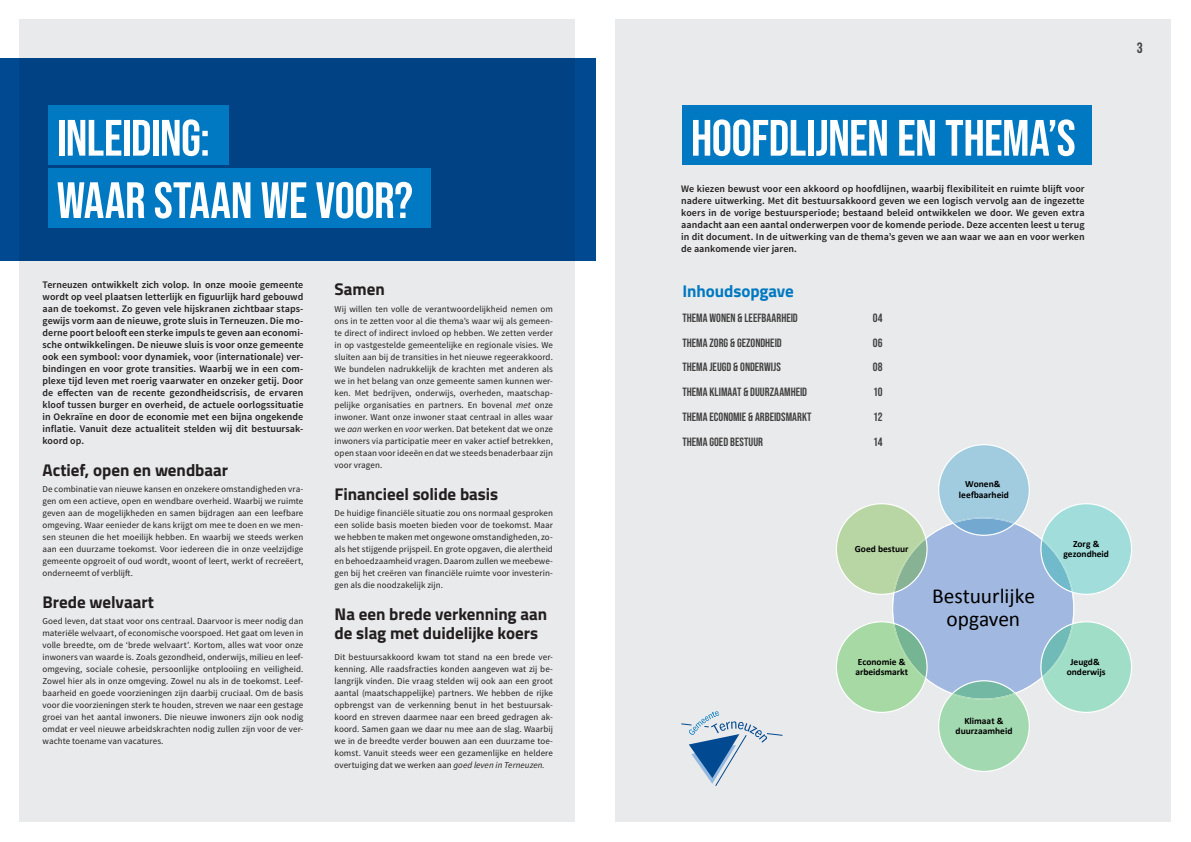
<style>
.page{position:relative;width:1191px;height:842px;background:#fff}
.page>*{position:absolute;margin:0;border:0;box-sizing:border-box;transform-origin:0 0}
._51_Main_Headers_bla{font:51px "Bebas Neue";letter-spacing:-.01em;color:#fff}
.t1{font:21.4px/23.6px "Calibri";color:#000;text-align:center}
._19_Slogan_black_Tit{font:700 17px/19px "Titillium Web";letter-spacing:-.005em;color:#231f20}
._19_Slogan_black_Tit-2{font:700 17px "Titillium Web";letter-spacing:-.005em;color:#0079c2}
._8_Content_black_Sou{font:700 17px "Titillium Web";color:#231f20}
.t2{font:700 15px "Bebas Neue";color:#414141}
._12_Content_black_Be{font:12px "Bebas Neue";color:#414141}
.intro{font:600 10px/12px "Source Sans Pro";letter-spacing:.005em;color:#231f20;text-align:justify}
.t3{font:700 9.5px/10.4px "Calibri";color:#000;text-align:center}
._8_Content_black_Sou-2{font:9px/12px "Source Sans Pro";letter-spacing:.005em;color:#231f20;text-align:justify}
.s1{font-style:italic}
</style>
<div class="page">
<div style="left:20px;top:20px;width:555px;height:802px;background:#e9eaeb"></div>
<div style="left:615px;top:20px;width:555px;height:802px;background:#e9eaeb"></div>
<svg style="left:681px;top:711px;width:102px;height:75px"></svg>
<div style="left:0;top:58px;width:595px;height:203px;background:#004284"></div>
<div style="left:48px;top:106px;width:181px;height:59px;background:#0079c2"></div>
<div style="left:48px;top:168px;width:383px;height:59px;background:#0079c2"></div>
<div style="left:682px;top:106px;width:410px;height:59px;background:#0079c2"></div>
<svg style="left:836px;top:445px;width:295px;height:326px"></svg>
<p class="_51_Main_Headers_bla" style="left:57px;top:109px;width:155px">INLEIDING:</p>
<p class="_51_Main_Headers_bla" style="left:57px;top:171px;width:358px">WAAR STAAN WE VOOR?</p>
<p class="intro" style="left:43px;top:279px;width:262px">Terneuzen ontwikkelt zich volop. In onze mooie gemeente wordt op veel plaatsen letterlijk en figuurlijk hard gebouwd aan de toekomst. Zo geven vele hijskranen zichtbaar staps&shy;gewijs vorm aan de nieuwe, grote sluis in Terneuzen. Die mo&shy;derne poort belooft een sterke impuls te geven aan economi&shy;sche ontwikkelingen. De nieuwe sluis is voor onze gemeente ook een symbool: voor dynamiek, voor (internationale) ver&shy;bindingen en voor grote transities. Waarbij we in een com&shy;plexe tijd leven met roerig vaarwater en onzeker getij. Door de effecten van de recente gezondheidscrisis, de ervaren kloof tussen burger en overheid, de actuele oorlogssituatie in Oekraïne en door de economie met een bijna ongekende inflatie. Vanuit deze actualiteit stelden wij dit bestuursak&shy;koord op.</p>
<p class="_19_Slogan_black_Tit" style="left:43px;top:459px;width:187px">Actief, open en wendbaar</p>
<p class="_8_Content_black_Sou-2" style="left:43px;top:483px;width:262px">De combinatie van nieuwe kansen en onzekere omstandigheden vra&shy;gen om een actieve, open en wendbare overheid. Waarbij we ruimte geven aan de mogelijkheden en samen bijdragen aan een leefbare omgeving. Waar eenieder de kans krijgt om mee te doen en we men&shy;sen steunen die het moeilijk hebben. En waarbij we steeds werken aan een duurzame toekomst. Voor iedereen die in onze veelzijdige gemeente opgroeit of oud wordt, woont of leert, werkt of recreëert, onderneemt of verblijft.</p>
<p class="_19_Slogan_black_Tit" style="left:43px;top:591px;width:113px">Brede welvaart</p>
<p class="_8_Content_black_Sou-2" style="left:43px;top:615px;width:262px">Goed leven, dat staat voor ons centraal. Daarvoor is meer nodig dan materiële welvaart, of economische voorspoed. Het gaat om leven in volle breedte, om de ‘brede welvaart’. Kortom, alles wat voor onze inwoners van waarde is. Zoals gezondheid, onderwijs, milieu en leef&shy;omgeving, sociale cohesie, persoonlijke ontplooiing en veiligheid.<br>Zowel hier als in onze omgeving. Zowel nu als in de toekomst. Leef&shy;baarheid en goede voorzieningen zijn daarbij cruciaal. Om de basis voor die voorzieningen sterk te houden, streven we naar een gestage groei van het aantal inwoners. Die nieuwe inwoners zijn ook nodig omdat er veel nieuwe arbeidskrachten nodig zullen zijn voor de ver&shy;wachte toename van vacatures.</p>
<p class="_8_Content_black_Sou" style="left:334px;top:276px;width:52px">Samen</p>
<p class="_8_Content_black_Sou-2" style="left:334px;top:303px;width:220px">Wij willen ten volle de verantwoordelijkheid nemen om ons in te zetten voor al die thema’s waar wij als gemeen&shy;te direct of indirect invloed op hebben. We zetten verder in op vastgestelde gemeentelijke en regionale visies. We sluiten aan bij de transities in het nieuwe regeerakkoord.<br>We bundelen nadrukkelijk de krachten met anderen als we in het belang van onze gemeente samen kunnen wer&shy;ken. Met bedrijven, onderwijs, overheden, maatschap&shy;pelijke organisaties en partners. En bovenal <span class="s1">met</span> onze inwoner. Want onze inwoner staat centraal in alles waar we <span class="s1">aan</span> werken en <span class="s1">voor</span> werken. Dat betekent dat we onze inwoners via participatie meer en vaker actief betrekken, open staan voor ideeën en dat we steeds benaderbaar zijn voor vragen.</p>
<p class="_19_Slogan_black_Tit" style="left:334px;top:483px;width:165px">Financieel solide basis</p>
<p class="_8_Content_black_Sou-2" style="left:334px;top:507px;width:220px">De huidige financiële situatie zou ons normaal gesproken een solide basis moeten bieden voor de toekomst. Maar we hebben te maken met ongewone omstandigheden, zo&shy;als het stijgende prijspeil. En grote opgaven, die alertheid en behoedzaamheid vragen. Daarom zullen we meebewe&shy;gen bij het creëren van financiële ruimte voor investerin&shy;gen als die noodzakelijk zijn.</p>
<p class="_19_Slogan_black_Tit" style="left:334px;top:603px;width:214px">Na een brede verkenning aan de slag met duidelijke koers</p>
<p class="_8_Content_black_Sou-2" style="left:334px;top:651px;width:220px">Dit bestuursakkoord kwam tot stand na een brede ver&shy;kenning. Alle raadsfracties konden aangeven wat zij be&shy;langrijk vinden. Die vraag stelden wij ook aan een groot aantal (maatschappelijke) partners. We hebben de rijke opbrengst van de verkenning benut in het bestuursak&shy;koord en streven daarmee naar een breed gedragen ak&shy;koord. Samen gaan we daar nu mee aan de slag. Waarbij we in de breedte verder bouwen aan een duurzame toe&shy;komst. Vanuit steeds weer een gezamenlijke en heldere overtuiging dat we werken aan <span class="s1">goed leven in Terneuzen.</span></p>
<p class="_51_Main_Headers_bla" style="left:691px;top:109px;width:386px">HOOFDLIJNEN EN THEMA’S</p>
<p class="intro" style="left:681px;top:183px;width:405px">We kiezen bewust voor een akkoord op hoofdlijnen, waarbij flexibiliteit en ruimte blijft voor nadere uitwerking. Met dit bestuursakkoord geven we een logisch vervolg aan de ingezette koers in de vorige bestuursperiode; bestaand beleid ontwikkelen we door. We geven extra aandacht aan een aantal onderwerpen voor de komende periode. Deze accenten leest u terug in dit document. In de uitwerking van de thema’s geven we aan waar we aan en voor werken de aankomende vier jaren.</p>
<p class="_19_Slogan_black_Tit-2" style="left:682px;top:278px;width:113px">Inhoudsopgave</p>
<p class="_12_Content_black_Be" style="left:682px;top:311px;width:117px">THEMA WONEN &amp; LEEFBAARHEID</p>
<p class="_12_Content_black_Be" style="left:872px;top:311px;width:11px">04</p>
<p class="_12_Content_black_Be" style="left:682px;top:336px;width:101px">THEMA ZORG &amp; GEZONDHEID</p>
<p class="_12_Content_black_Be" style="left:873px;top:336px;width:11px">06</p>
<p class="_12_Content_black_Be" style="left:682px;top:360px;width:100px">THEMA JEUGD &amp; ONDERWIJS</p>
<p class="_12_Content_black_Be" style="left:873px;top:360px;width:11px">08</p>
<p class="_12_Content_black_Be" style="left:682px;top:385px;width:126px">THEMA KLIMAAT &amp; DUURZAAMHEID</p>
<p class="_12_Content_black_Be" style="left:873px;top:385px;width:11px">10</p>
<p class="_12_Content_black_Be" style="left:682px;top:410px;width:131px">THEMA ECONOMIE &amp; ARBEIDSMARKT</p>
<p class="_12_Content_black_Be" style="left:873px;top:410px;width:11px">12</p>
<p class="_12_Content_black_Be" style="left:682px;top:435px;width:82px">THEMA GOED BESTUUR</p>
<p class="_12_Content_black_Be" style="left:873px;top:435px;width:11px">14</p>
<p class="t3" style="left:855px;top:543px;width:55px">Goed bestuur</p>
<p class="t3" style="left:855px;top:656px;width:54px;text-align:left">Economie &amp; arbeidsmarkt</p>
<p class="t3" style="left:959px;top:479px;width:51px">Wonen&amp;<br>lee aarheid</p>
<h2 class="t1" style="left:932px;top:584px;width:104px">Bestuurlijke opgaven</h2>
<p class="t3" style="left:955px;top:715px;width:58px">Klimaat &amp; duurzaamheid</p>
<p class="t3" style="left:1063px;top:538px;width:47px">Zorg &amp; gezondheid</p>
<p class="t3" style="left:1066px;top:656px;width:41px">Jeugd&amp; onderwijs</p>
<h3 class="t2" style="left:1136px;top:40px;width:7px">3</h3>
</div>
